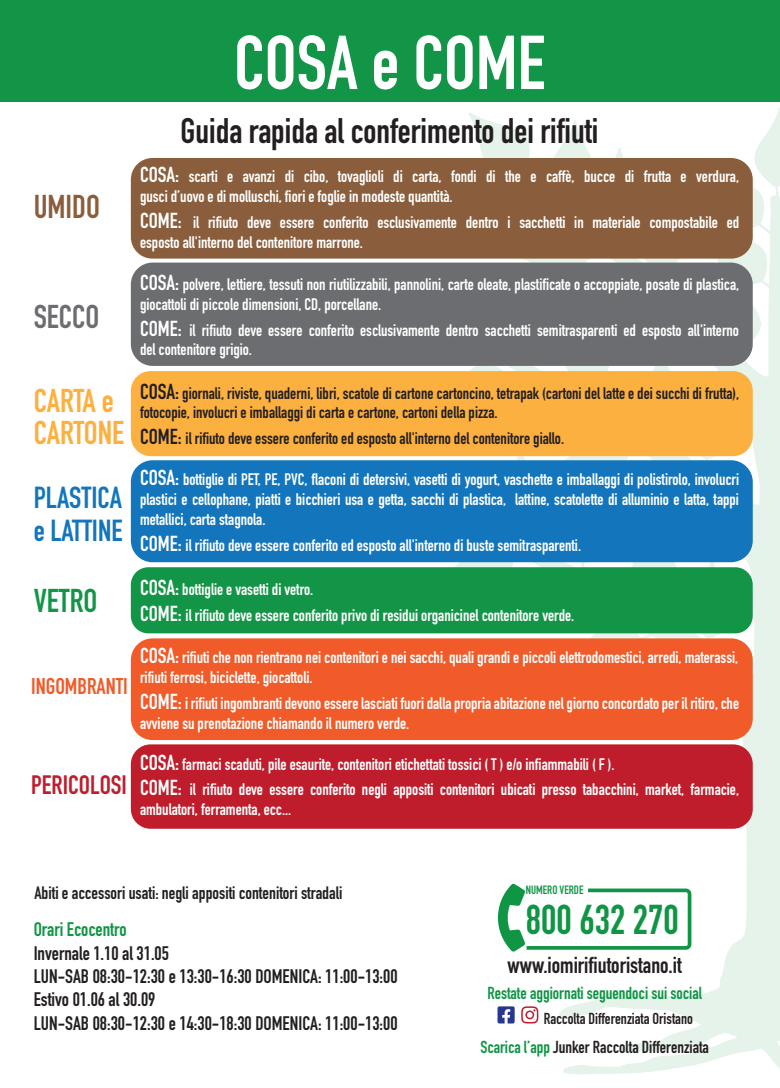
<style>
.page{position:relative;width:780px;height:1088px;background:#fff}
.page>*{position:absolute;margin:0;border:0;box-sizing:border-box;transform-origin:0 0}
.t1{font:700 75px "DIN Condensed";color:#fff}
.t2{font:700 41.12px "DIN Condensed";color:#0f9544}
.t3{font:700 35px "DIN Condensed";color:#231f20}
.t4{font:700 32.5px/32.5px "DIN Condensed";color:#fbb040}
.t5{font:700 32.5px "DIN Condensed";color:#8a5e3c}
.t6{font:700 32.5px "DIN Condensed";color:#6c6d70}
.t7{font:700 32.5px "DIN Condensed";color:#139547}
.t8{font:700 30px/32.5px "DIN Condensed";color:#1375bc}
.t9{font:700 26.25px "DIN Condensed";color:#bf1d2c}
.t10{font:700 22.75px "DIN Condensed";color:#231f20}
.t11{font:700 22.5px "DIN Condensed";color:#f15a29}
.t12{font:700 19.38px/23.4px "DIN Condensed";color:#231f20}
.t13{font:700 19.38px "DIN Condensed";color:#0f9544}
.t14{font:700 17.75px "DIN Condensed";color:#231f20}
.t15{font:700 17.12px "DIN Condensed";color:#231f20}
.t16{font:700 17.12px "DIN Condensed";color:#0f9544}
.t17{font:700 16.5px/19.8px "DIN Condensed";color:#fff}
.t18{font:700 16.5px/19.8px "DIN Condensed";color:#231f20}
.t19{font:700 15.62px "DIN Condensed";color:#231f20}
.t20{font:700 11.88px "DIN Condensed";color:#0f9544}
.s1{font-size:21.38px}
.s2{color:#0f9544}
</style>
<div class="page">
<img style="left:358px;top:0;width:422px;height:1074px">
<div style="left:0;top:0;width:779px;height:101px;background:#139547"></div>
<div style="left:131px;top:158px;width:621px;height:101px;background:#8a5e3c;border-radius:21px"></div>
<div style="left:131px;top:263px;width:621px;height:103px;background:#6c6d70;border-radius:22px"></div>
<div style="left:131px;top:371px;width:621px;height:85px;background:#fbb040;border-radius:20px"></div>
<div style="left:131px;top:460px;width:621px;height:102px;background:#1375bc;border-radius:22px"></div>
<div style="left:131px;top:567px;width:621px;height:66px;background:#139547;border-radius:17px"></div>
<div style="left:131px;top:744px;width:621px;height:85px;background:#bf1d2c;border-radius:20px"></div>
<div style="left:131px;top:638px;width:621px;height:102px;background:#f15a29;border-radius:22px"></div>
<svg style="left:493px;top:883px;width:198px;height:69px"></svg>
<svg style="left:497px;top:1006px;width:17px;height:17px"></svg>
<svg style="left:521px;top:1006px;width:17px;height:17px"></svg>
<h1 class="t1" style="left:234px;top:12px;width:313px">COSA e COME</h1>
<h3 class="t5" style="left:34px;top:184px;width:68px">UMIDO</h3>
<h3 class="t6" style="left:34px;top:295px;width:67px">SECCO</h3>
<h3 class="t3" style="left:181px;top:107px;width:419px">Guida rapida al conferimento dei rifiuti</h3>
<p class="t17" style="left:140px;top:167px;width:600px"><span class="s1">COSA:</span> scarti e avanzi di cibo, tovaglioli di carta, fondi di the e caffè, bucce di frutta e verdura, gusci d’uovo e di molluschi, fiori e foglie in modeste quantità.</p>
<p class="t17" style="left:140px;top:212px;width:600px"><span class="s1">COME:</span> il rifiuto deve essere conferito esclusivamente dentro i sacchetti in materiale compostabile ed esposto all'interno del contenitore marrone.</p>
<p class="t17" style="left:140px;top:274px;width:600px"><span class="s1">COSA:</span> polvere, lettiere, tessuti non riutilizzabili, pannolini, carte oleate, plastificate o accoppiate, posate di plastica, giocattoli di piccole dimensioni, CD, porcellane.</p>
<p class="t17" style="left:140px;top:320px;width:600px"><span class="s1">COME:</span> il rifiuto deve essere conferito esclusivamente dentro sacchetti semitrasparenti ed esposto all'interno del contenitore grigio.</p>
<h3 class="t4" style="left:34px;top:384px;width:92px">CARTA e<br>CARTONE</h3>
<p class="t18" style="left:140px;top:383px;width:600px"><span class="s1">COSA:</span> giornali, riviste, quaderni, libri, scatole di cartone cartoncino, tetrapak (cartoni del latte e dei succhi di frutta), fotocopie, involucri e imballaggi di carta e cartone, cartoni della pizza.</p>
<p class="t18" style="left:140px;top:428px;width:425px"><span class="s1">COME:</span> il rifiuto deve essere conferito ed esposto all'interno del contenitore giallo.</p>
<h3 class="t8" style="left:34px;top:481px;width:90px">PLASTICA e LATTINE</h3>
<h3 class="t7" style="left:34px;top:579px;width:65px">VETRO</h3>
<h3 class="t11" style="left:31px;top:671px;width:98px">INGOMBRANTI</h3>
<h3 class="t9" style="left:31px;top:767px;width:97px">PERICOLOSI</h3>
<p class="t17" style="left:140px;top:470px;width:600px;text-align:justify"><span class="s1">COSA:</span> bottiglie di PET, PE, PVC, flaconi di detersivi, vasetti di yogurt, vaschette e imballaggi di polistirolo, involucri plastici e cellophane, piatti e bicchieri usa e getta, sacchi di plastica, lattine, scatolette di alluminio e latta, tappi metallici, carta stagnola.</p>
<p class="t17" style="left:140px;top:535px;width:442px"><span class="s1">COME:</span> il rifiuto deve essere conferito ed esposto all'interno di buste semitrasparenti.</p>
<p class="t17" style="left:140px;top:576px;width:436px;line-height:25.6px"><span class="s1">COSA:</span> bottiglie e vasetti di vetro.<br><span class="s1">COME:</span> il rifiuto deve essere conferito privo di residui organicinel contenitore verde.</p>
<p class="t17" style="left:140px;top:648px;width:599px"><span class="s1">COSA:</span> rifiuti che non rientrano nei contenitori e nei sacchi, quali grandi e piccoli elettrodomestici, arredi, materassi, rifiuti ferrosi, biciclette, giocattoli.</p>
<p class="t17" style="left:140px;top:693px;width:600px"><span class="s1">COME:</span> i rifiuti ingombranti devono essere lasciati fuori dalla propria abitazione nel giorno concordato per il ritiro, che avviene su prenotazione chiamando il numero verde.</p>
<p class="t17" style="left:140px;top:751px;width:600px;line-height:25.6px"><span class="s1">COSA:</span> farmaci scaduti, pile esaurite, contenitori etichettati tossici ( T ) e/o infiammabili ( F ).<br><span class="s1">COME:</span> il rifiuto deve essere conferito negli appositi contenitori ubicati presso tabacchini, market, farmacie,</p>
<p class="t17" style="left:140px;top:799px;width:153px">ambulatori, ferramenta, ecc...</p>
<p class="t14" style="left:34px;top:881px;width:309px">Abiti e accessori usati: negli appositi contenitori stradali</p>
<p class="t13" style="left:34px;top:916px;width:94px">Orari Ecocentro</p>
<p class="t12" style="left:34px;top:941px;width:365px">Invernale 1.10 al 31.05<br>LUN-SAB 08:30-12:30 e 13:30-16:30 DOMENICA: 11:00-13:00<br>Estivo 01.06 al 30.09<br>LUN-SAB 08:30-12:30 e 14:30-18:30 DOMENICA: 11:00-13:00</p>
<p class="t20" style="left:526px;top:882px;width:59px">NUMERO VERDE</p>
<h2 class="t2" style="left:526px;top:891px;width:154px">800 632 270</h2>
<h3 class="t10" style="left:507px;top:949px;width:176px">www.iomirifiutoristano.it</h3>
<p class="t16" style="left:487px;top:982px;width:216px">Restate aggiornati seguendoci sui social</p>
<p class="t15" style="left:480px;top:1035px;width:230px"><span class="s2">Scarica l’app</span> Junker Raccolta Differenziata</p>
<p class="t19" style="left:543px;top:1007px;width:151px">Raccolta Differenziata Oristano</p>
</div>
